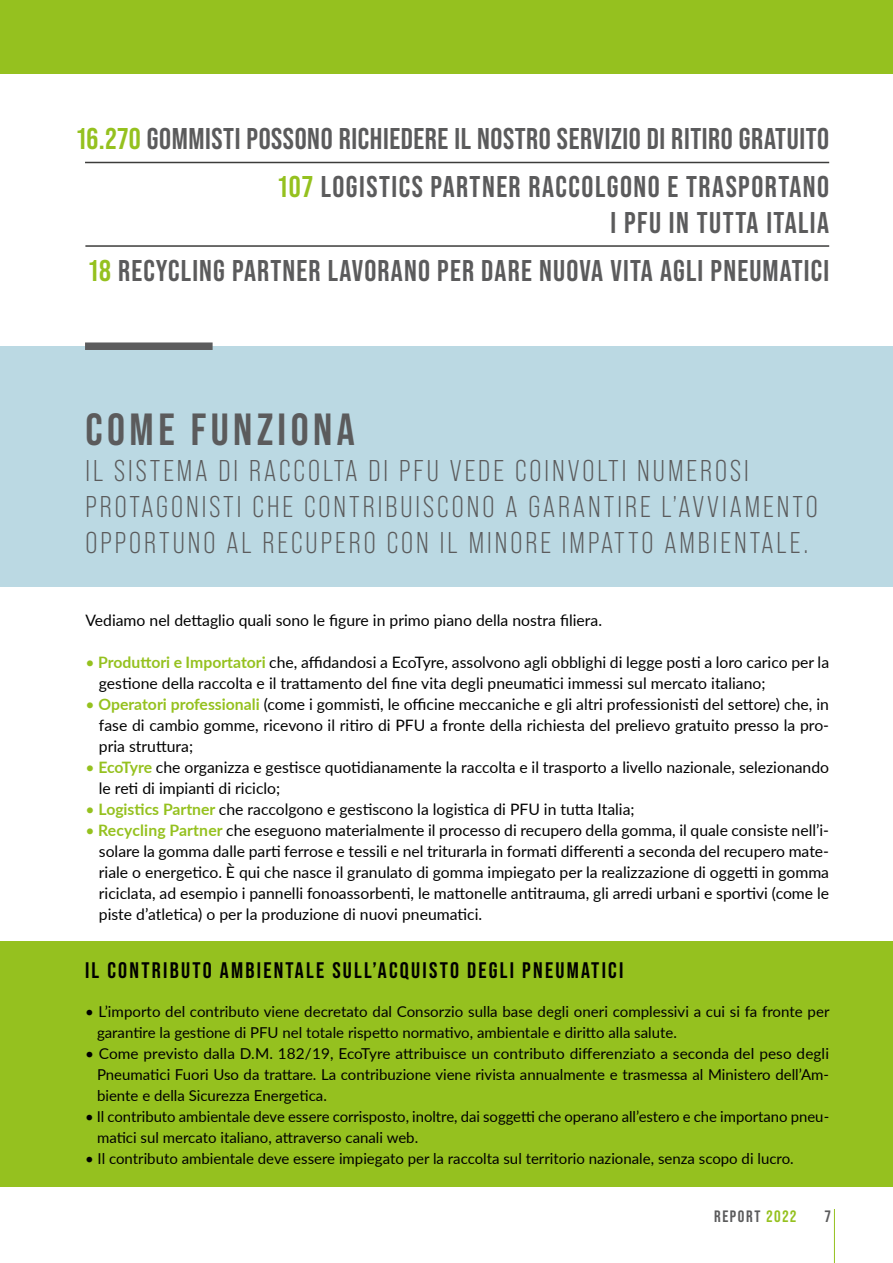
<style>
.page{position:relative;width:893px;height:1263px;background:#fff}
.page>*{position:absolute;margin:0;border:0;box-sizing:border-box;transform-origin:0 0}
.t1{font:700 45px "Bebas Neue Pro";letter-spacing:.1em;color:#5b5b5c}
.t2{font:30px/36px "Bebas Neue Pro";letter-spacing:.1em;color:#5b5b5c}
.t3{font:700 30px/48.9px "Bebas Neue Pro";letter-spacing:.02em;color:#5b5b5c;text-align:right}
.t4{font:700 30px/47.2px "Bebas Neue Pro";letter-spacing:.04em;color:#5b5b5c;text-align:right}
.t5{font:700 22.5px "Bebas Neue Pro";letter-spacing:.1em;color:#000}
.t6{font:700 16.5px "Bebas Neue Pro";letter-spacing:.1em;color:#5b5b5c}
.t7{font:15.75px/21px "Lato";color:#000}
.t8{font:15px/21px "Lato";color:#000}
.s1{color:#95c11f}
.s2{font-weight:700;color:#95c11f}
</style>
<div class="page">
<div style="left:0;top:0;width:893px;height:73px;background:#95c11f"></div>
<div style="left:0;top:941px;width:893px;height:245px;background:#95c11f"></div>
<hr style="left:834px;top:1209px;width:1px;height:54px;background:#95c11f">
<div style="left:0;top:346px;width:893px;height:241px;background:#bbd9e3"></div>
<div style="left:85px;top:342px;width:128px;height:8px;background:#5c5c5d"></div>
<hr style="left:85px;top:162px;width:744px;height:1px;background:#3c3c3b">
<hr style="left:85px;top:245px;width:744px;height:2px;background:#3c3c3b">
<h2 class="t3" style="left:77px;top:113px;width:753px"><span class="s1">16.270</span> GOMMISTI POSSONO RICHIEDERE IL NOSTRO SERVIZIO DI RITIRO GRATUITO<br><span class="s1">107</span> LOGISTICS PARTNER RACCOLGONO E TRASPORTANO</h2>
<h2 class="t4" style="left:89px;top:199px;width:741px">I PFU IN TUTTA ITALIA<br><span class="s1">18</span> RECYCLING PARTNER LAVORANO PER DARE NUOVA VITA AGLI PNEUMATICI</h2>
<h1 class="t1" style="left:85px;top:403px;width:271px">COME FUNZIONA</h1>
<h2 class="t2" style="left:85px;top:452px;width:734px">IL SISTEMA DI RACCOLTA DI PFU VEDE COINVOLTI NUMEROSI<br>PROTAGONISTI CHE CONTRIBUISCONO A GARANTIRE L’AVVIAMENTO<br>OPPORTUNO AL RECUPERO CON IL MINORE IMPATTO AMBIENTALE.</h2>
<p class="t7" style="left:85px;top:609px;width:518px">Vediamo nel dettaglio quali sono le figure in primo piano della nostra filiera.</p>
<p class="t7" style="left:99px;top:651px;width:732px;text-indent:-13px"><span class="s1">•</span> <span class="s2">Produttori e Importatori</span> che, affidandosi a EcoTyre, assolvono agli obblighi di legge posti a loro carico per la gestione della raccolta e il trattamento del fine vita degli pneumatici immessi sul mercato italiano;</p>
<p class="t7" style="left:99px;top:693px;width:732px;text-align:justify;text-indent:-13px"><span class="s1">•</span> <span class="s2">Operatori professionali</span> (come i gommisti, le officine meccaniche e gli altri professionisti del settore) che, in fase di cambio gomme, ricevono il ritiro di PFU a fronte della richiesta del prelievo gratuito presso la pro&shy;pria struttura;</p>
<p class="t7" style="left:99px;top:756px;width:732px;text-indent:-13px"><span class="s1">•</span> <span class="s2">EcoTyre</span> che organizza e gestisce quotidianamente la raccolta e il trasporto a livello nazionale, selezionando le reti di impianti di riciclo;</p>
<p class="t7" style="left:85px;top:798px;width:551px"><span class="s1">•</span> <span class="s2">Logistics Partner</span> che raccolgono e gestiscono la logistica di PFU in tutta Italia;</p>
<p class="t7" style="left:99px;top:819px;width:732px;text-align:justify;text-indent:-13px"><span class="s1">•</span> <span class="s2">Recycling Partner</span> che eseguono materialmente il processo di recupero della gomma, il quale consiste nell’i&shy;solare la gomma dalle parti ferrose e tessili e nel triturarla in formati differenti a seconda del recupero mate&shy;riale o energetico. È qui che nasce il granulato di gomma impiegato per la realizzazione di oggetti in gomma riciclata, ad esempio i pannelli fonoassorbenti, le mattonelle antitrauma, gli arredi urbani e sportivi (come le piste d’atletica) o per la produzione di nuovi pneumatici.</p>
<h3 class="t5" style="left:85px;top:958px;width:540px">IL CONTRIBUTO AMBIENTALE SULL’ACQUISTO DEGLI PNEUMATICI</h3>
<p class="t8" style="left:97px;top:1001px;width:734px;text-indent:-12px">• L’importo del contributo viene decretato dal Consorzio sulla base degli oneri complessivi a cui si fa fronte per garantire la gestione di PFU nel totale rispetto normativo, ambientale e diritto alla salute.</p>
<p class="t8" style="left:97px;top:1043px;width:734px;text-align:justify;text-indent:-12px">• Come previsto dalla D.M. 182/19, EcoTyre attribuisce un contributo differenziato a seconda del peso degli Pneumatici Fuori Uso da trattare. La contribuzione viene rivista annualmente e trasmessa al Ministero dell’Am&shy;biente e della Sicurezza Energetica.</p>
<p class="t8" style="left:97px;top:1106px;width:734px;text-indent:-12px">• Il contributo ambientale deve essere corrisposto, inoltre, dai soggetti che operano all’estero e che importano pneu&shy;matici sul mercato italiano, attraverso canali web.</p>
<p class="t8" style="left:85px;top:1148px;width:710px">• Il contributo ambientale deve essere impiegato per la raccolta sul territorio nazionale, senza scopo di lucro.</p>
<p class="t6" style="left:714px;top:1207px;width:84px">REPORT <span class="s1">2022</span></p>
<p class="t6" style="left:825px;top:1207px;width:7px">7</p>
</div>
